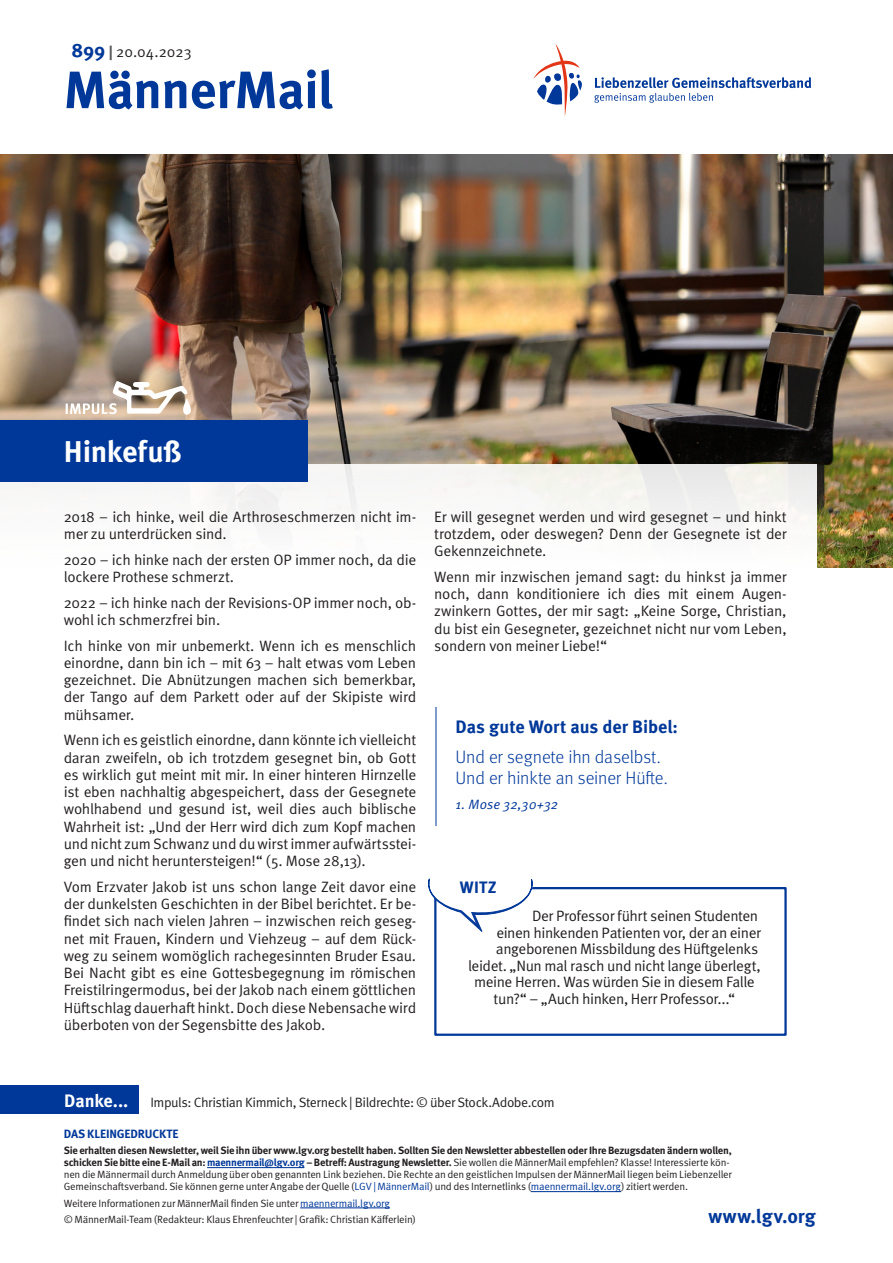
<style>
.page{position:relative;width:893px;height:1263px;background:#fff}
.page>*{position:absolute;margin:0;border:0;box-sizing:border-box;transform-origin:0 0}
.t1{font:700 52.5px "Meta Pro";letter-spacing:-.015em;color:#003899}
.t2{font:700 30px "Meta Pro";letter-spacing:-.005em;color:#fff}
.t3{font:700 19.5px "Meta Pro";letter-spacing:.025em;color:#003899}
.t4{font:300 18px/21.6px "Meta Pro";letter-spacing:-.005em;color:#003899}
.t5{font:700 18px "Meta Pro";letter-spacing:-.005em;color:#003899}
.t6{font:700 18px "Meta Pro";letter-spacing:-.01em;color:#fff}
.t7{font:700 16.5px "Meta Pro";color:#003899}
.t8{font:15px/17.2px "Meta Pro Norm";letter-spacing:-.02em;color:#231f20;text-align:justify}
.t9{font:13.5px "Meta Pro Norm";letter-spacing:-.035em;color:#231f20}
.t10{font:13.5px "Meta Pro Norm Ita";letter-spacing:.005em;color:#003899}
.t11{font:700 12px "Meta Pro";letter-spacing:-.01em;color:#003899}
.t12{font:10.5px/12px "Meta Pro Norm";letter-spacing:-.025em;color:#231f20}
.s1{font-family:"Meta Pro";font-weight:700;font-size:19.5px;color:#003899}
.s2{font-family:"Meta Pro";font-weight:700;color:#57585a}
.s3{font-family:"Meta Pro";font-weight:700}
.s4{font-family:"Meta Pro";font-weight:700;color:#003899}
.s5{color:#003899}
</style>
<div class="page">
<img style="left:0;top:155px;width:893px;height:413px">
<div style="left:0;top:465px;width:816px;height:104px;background:#fff"></div>
<div style="left:0;top:1086px;width:139px;height:28px;background:#003899"></div>
<hr style="left:207px;top:1167px;width:97px;height:1px;background:#003899">
<hr style="left:531px;top:1191px;width:90px;height:1px;background:#003899">
<hr style="left:300px;top:1207px;width:90px;height:1px;background:#003899">
<svg style="left:594px;top:77px;width:217px;height:26px"></svg>
<svg style="left:533px;top:44px;width:49px;height:72px"></svg>
<div style="left:0;top:420px;width:307px;height:62px;background:#003899"></div>
<svg style="left:66px;top:381px;width:125px;height:35px"></svg>
<hr style="left:436px;top:707px;width:1px;height:119px;background:#003899">
<div style="left:434px;top:887px;width:353px;height:149px;border:2px solid #003899"></div>
<svg style="left:428px;top:809px;width:105px;height:126px"></svg>
<p class="t8" style="left:71px;top:43px;width:122px"><span class="s1">899</span> <span class="s2">|</span> 20.04.2023</p>
<p class="t1" style="left:64px;top:49px;width:271px">MännerMail</p>
<p class="t2" style="left:64px;top:428px;width:119px">Hinkefuß</p>
<p class="t8" style="left:64px;top:507px;width:354px">2018 – ich hinke, weil die Arthroseschmerzen nicht im&shy;mer zu unterdrücken sind.</p>
<p class="t8" style="left:64px;top:550px;width:354px">2020 – ich hinke nach der ersten OP immer noch, da die lockere Prothese schmerzt.</p>
<p class="t8" style="left:64px;top:593px;width:354px">2022 – ich hinke nach der Revisions-OP immer noch, ob&shy;wohl ich schmerzfrei bin.</p>
<p class="t8" style="left:64px;top:636px;width:354px">Ich hinke von mir unbemerkt. Wenn ich es menschlich einordne, dann bin ich – mit 63 – halt etwas vom Leben gezeichnet. Die Abnützungen machen sich bemerkbar, der Tango auf dem Parkett oder auf der Skipiste wird mühsamer.</p>
<p class="t8" style="left:64px;top:731px;width:354px">Wenn ich es geistlich einordne, dann könnte ich vielleicht daran zweifeln, ob ich trotzdem gesegnet bin, ob Gott es wirklich gut meint mit mir. In einer hinteren Hirnzelle ist eben nachhaltig abgespeichert, dass der Gesegnete wohlhabend und gesund ist, weil dies auch biblische Wahrheit ist: „Und der Herr wird dich zum Kopf machen und nicht zum Schwanz und du wirst immer aufwärtsstei&shy;gen und nicht heruntersteigen!“ (5. Mose 28,13).</p>
<p class="t8" style="left:64px;top:877px;width:354px">Vom Erzvater Jakob ist uns schon lange Zeit davor eine der dunkelsten Geschichten in der Bibel berichtet. Er be&shy;findet sich nach vielen Jahren – inzwischen reich geseg&shy;net mit Frauen, Kindern und Viehzeug – auf dem Rück&shy;weg zu seinem womöglich rachegesinnten Bruder Esau.<br>Bei Nacht gibt es eine Gottesbegegnung im römischen Freistilringermodus, bei der Jakob nach einem göttlichen Hüftschlag dauerhaft hinkt. Doch diese Nebensache wird überboten von der Segensbitte des Jakob.</p>
<p class="t8" style="left:434px;top:507px;width:354px">Er will gesegnet werden und wird gesegnet – und hinkt trotzdem, oder deswegen? Denn der Gesegnete ist der Gekennzeichnete.</p>
<p class="t8" style="left:434px;top:567px;width:354px">Wenn mir inzwischen jemand sagt: du hinkst ja immer noch, dann konditioniere ich dies mit einem Augen&shy;zwinkern Gottes, der mir sagt: „Keine Sorge, Christian, du bist ein Gesegneter, gezeichnet nicht nur vom Leben, sondern von meiner Liebe!“</p>
<p class="t5" style="left:455px;top:712px;width:224px">Das gute Wort aus der Bibel:</p>
<p class="t4" style="left:455px;top:745px;width:214px">Und er segnete ihn daselbst.<br>Und er hinkte an seiner Hüfte.</p>
<p class="t10" style="left:455px;top:794px;width:104px">1. Mose 32,30+32</p>
<p class="t7" style="left:460px;top:875px;width:39px">WITZ</p>
<p class="t8" style="left:532px;top:906px;width:228px">Der Professor führt seinen Studenten</p>
<p class="t8" style="left:496px;top:923px;width:266px">einen hinkenden Patienten vor, der an einer</p>
<p class="t8" style="left:496px;top:939px;width:264px">angeborenen Missbildung des Hüftgelenks</p>
<p class="t8" style="left:468px;top:956px;width:294px">leidet. „Nun mal rasch und nicht lange überlegt,</p>
<p class="t8" style="left:474px;top:972px;width:282px">meine Herren. Was würden Sie in diesem Falle</p>
<p class="t8" style="left:494px;top:989px;width:243px">tun?“ – „Auch hinken, Herr Professor...“</p>
<p class="t6" style="left:64px;top:1087px;width:66px">Danke...</p>
<p class="t9" style="left:150px;top:1092px;width:406px">Impuls: Christian Kimmich, Sterneck | Bildrechte: © über Stock.Adobe.com</p>
<p class="t11" style="left:64px;top:1124px;width:116px">DAS KLEINGEDRUCKTE</p>
<p class="t12" style="left:64px;top:1144px;width:670px"><span class="s3">Sie erhalten diesen Newsletter, weil Sie ihn über www.lgv.org bestellt haben. Sollten Sie den Newsletter abbestellen oder Ihre Bezugsdaten ändern wollen, schicken Sie bitte eine E-Mail an:</span> <span class="s4">maennermail@lgv.org</span> <span class="s3">– Betreff: Austragung Newsletter.</span> Sie wollen die MännerMail empfehlen? Klasse! Interessierte kön&shy;nen die Männermail durch Anmeldung über oben genannten Link beziehen. Die Rechte an den geistlichen Impulsen der MännerMail liegen beim Liebenzeller Gemeinschaftsverband. Sie können gerne unter Angabe der Quelle (<span class="s5">LGV | MännerMail</span>) und des Internetlinks (<span class="s5">maennermail.lgv.org</span>) zitiert werden.</p>
<p class="t12" style="left:64px;top:1196px;width:328px">Weitere Informationen zur MännerMail finden Sie unter <span class="s5">maennermail.lgv.org</span></p>
<p class="t12" style="left:64px;top:1212px;width:354px">© MännerMail-Team (Redakteur: Klaus Ehrenfeuchter | Grafik: Christian Käfferlein)</p>
<p class="t3" style="left:708px;top:1200px;width:109px">www.lgv.org</p>
</div>
